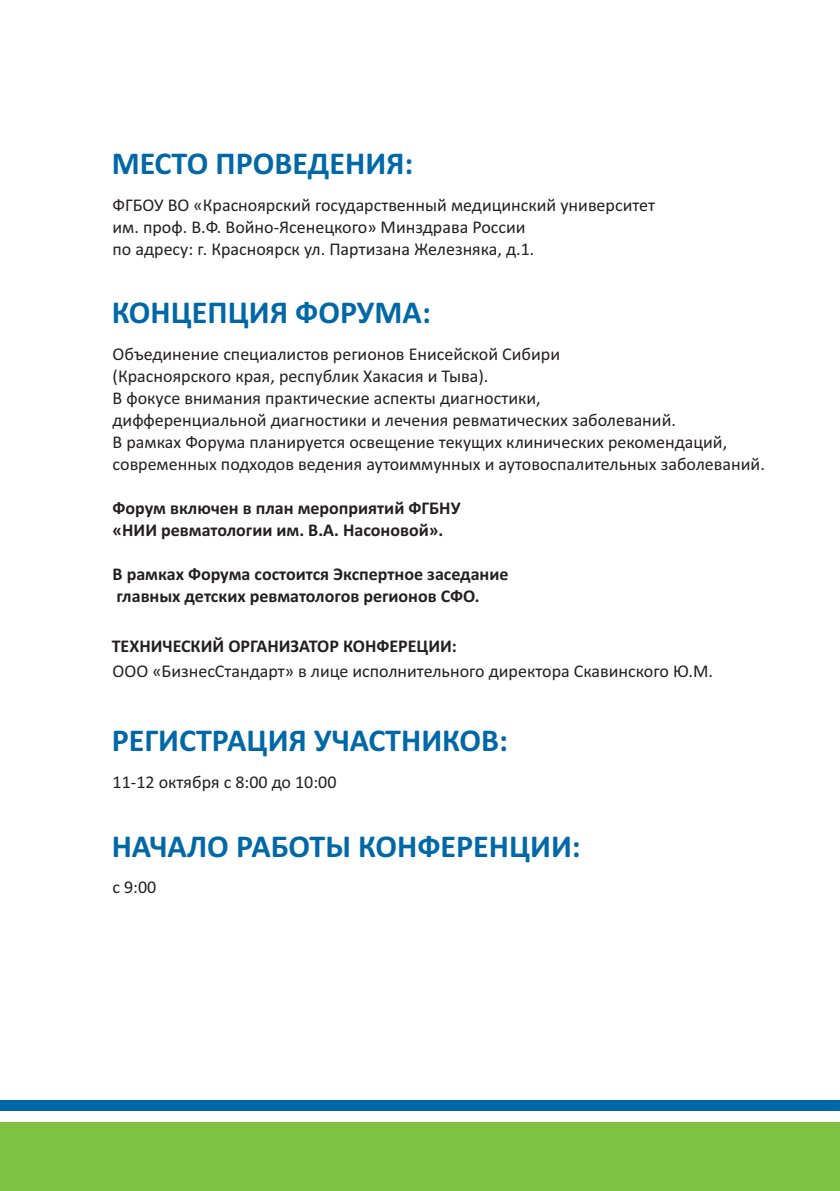
<style>
.page{position:relative;width:840px;height:1191px;background:#fff}
.page>*{position:absolute;margin:0;border:0;box-sizing:border-box;transform-origin:0 0}
.t1{font:700 32px "Calibri";color:#0068a7}
.t2{font:18px/22px "Calibri";color:#231f20}
.t3{font:700 18px/22px "Calibri";color:#231f20}
</style>
<div class="page">
<div style="left:0;top:1122px;width:839px;height:69px;background:#7ec244"></div>
<div style="left:0;top:1100px;width:839px;height:11px;background:#0068a7"></div>
<h1 class="t1" style="left:112px;top:150px;width:303px">МЕСТО ПРОВЕДЕНИЯ:</h1>
<p class="t2" style="left:112px;top:195px;width:543px">ФГБОУ ВО «Красноярский государственный медицинский университет им. проф. В.Ф. Войно-Ясенецкого» Минздрава России<br>по адресу: г. Красноярск ул. Партизана Железняка, д.1.</p>
<h1 class="t1" style="left:112px;top:299px;width:320px">КОНЦЕПЦИЯ ФОРУМА:</h1>
<p class="t2" style="left:112px;top:344px;width:653px">Объединение специалистов регионов Енисейской Сибири<br>(Красноярского края, республик Хакасия и Тыва).<br>В фокусе внимания практические аспекты диагностики,<br>дифференциальной диагностики и лечения ревматических заболеваний.<br>В рамках Форума планируется освещение текущих клинических рекомендаций, современных подходов ведения аутоиммунных и аутовоспалительных заболеваний.</p>
<p class="t3" style="left:112px;top:498px;width:349px">Форум включен в план мероприятий ФГБНУ «НИИ ревматологии им. В.А. Насоновой».</p>
<p class="t3" style="left:112px;top:564px;width:397px">В рамках Форума состоится Экспертное заседание главных детских ревматологов регионов СФО.</p>
<p class="t3" style="left:112px;top:637px;width:346px">ТЕХНИЧЕСКИЙ ОРГАНИЗАТОР КОНФЕРЕЦИИ:</p>
<p class="t2" style="left:112px;top:662px;width:601px">ООО «БизнесСтандарт» в лице исполнительного директора Скавинского Ю.М.</p>
<h1 class="t1" style="left:112px;top:727px;width:397px">РЕГИСТРАЦИЯ УЧАСТНИКОВ:</h1>
<p class="t2" style="left:112px;top:772px;width:225px">11-12 октября с 8:00 до 10:00</p>
<h1 class="t1" style="left:112px;top:832px;width:470px">НАЧАЛО РАБОТЫ КОНФЕРЕНЦИИ:</h1>
<p class="t2" style="left:112px;top:877px;width:45px">с 9:00</p>
</div>
